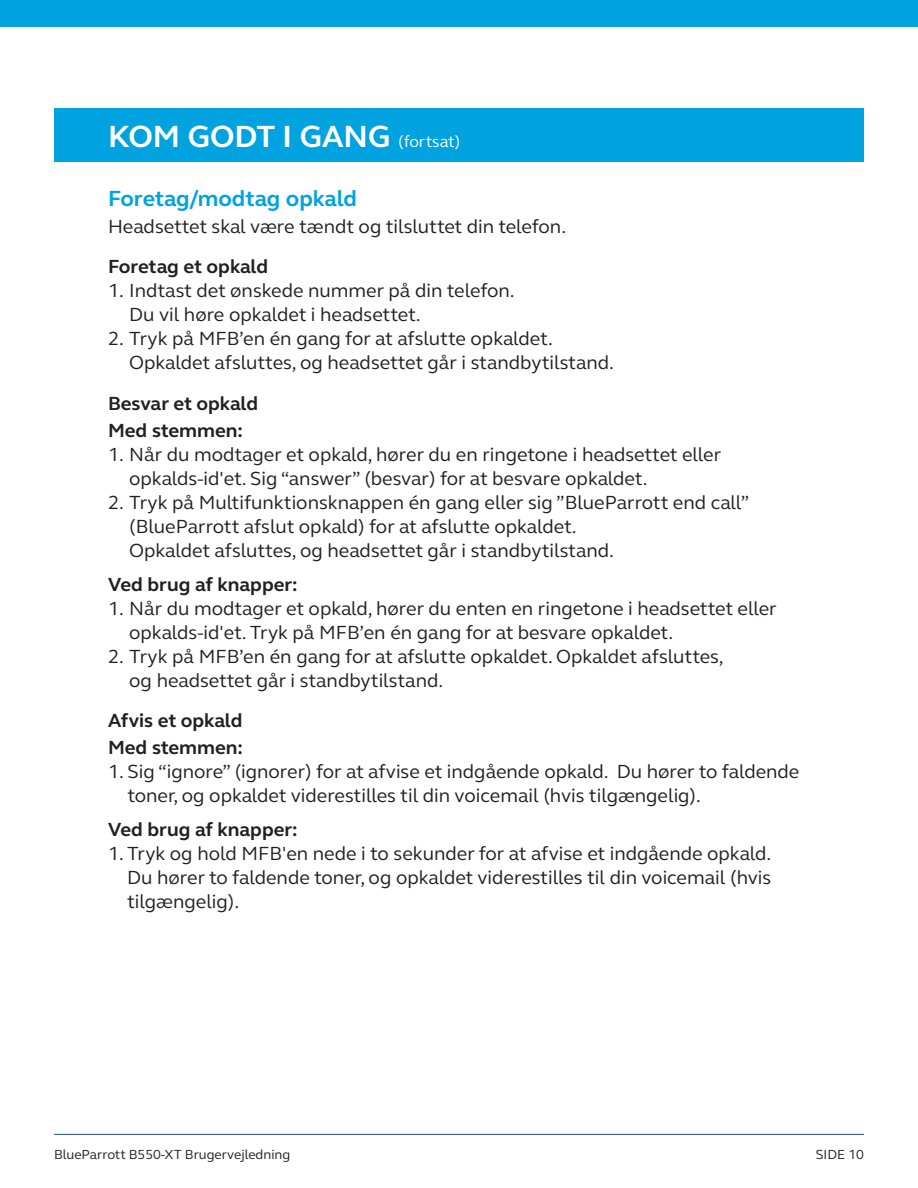
<style>
.page{position:relative;width:918px;height:1188px;background:#fff}
.page>*{position:absolute;margin:0;border:0;box-sizing:border-box;transform-origin:0 0}
.UG_Header{font:700 31.5px "GN Elliot";color:#fff}
.UG_Subhead{font:700 22.5px "GN Elliot";letter-spacing:-.005em;color:#00a2df}
.UG_Body_Copy{font:19.5px/24px "GN Elliot";color:#231f20}
.UG_Body_Copy-2{font:700 19.5px "GN Elliot";color:#231f20}
.UG_Subhead-2{font:700 19.5px "GN Elliot";letter-spacing:-.01em;color:#231f20}
.t1{font:13.5px "GN Elliot";color:#231f20}
.s1{font-weight:400;font-size:16.5px}
</style>
<div class="page">
<div style="left:0;top:0;width:918px;height:27px;background:#00a2df"></div>
<hr style="left:54px;top:1134px;width:810px;height:1px;background:#265176">
<div style="left:54px;top:108px;width:810px;height:54px;background:#00a2df"></div>
<p class="UG_Header" style="left:108px;top:115px;width:354px">KOM GODT I GANG <span class="s1">(fortsat)</span></p>
<p class="UG_Subhead" style="left:108px;top:183px;width:250px">Foretag/modtag opkald</p>
<p class="UG_Body_Copy" style="left:108px;top:214px;width:457px">Headsettet skal være tændt og tilsluttet din telefon.</p>
<p class="UG_Subhead-2" style="left:108px;top:254px;width:162px">Foretag et opkald</p>
<p class="UG_Body_Copy" style="left:129px;top:278px;width:384px;text-indent:-21px">1. Indtast det ønskede nummer på din telefon.<br>Du vil høre opkaldet i headsettet.</p>
<p class="UG_Body_Copy" style="left:129px;top:326px;width:484px;text-indent:-21px">2. Tryk på MFB’en én gang for at afslutte opkaldet.<br>Opkaldet afsluttes, og headsettet går i standbytilstand.</p>
<p class="UG_Subhead-2" style="left:108px;top:390px;width:152px">Besvar et opkald</p>
<p class="UG_Body_Copy-2" style="left:108px;top:417px;width:136px">Med stemmen:</p>
<p class="UG_Body_Copy" style="left:129px;top:442px;width:593px;text-indent:-21px">1. Når du modtager et opkald, hører du en ringetone i headsettet eller opkalds-id'et. Sig “answer” (besvar) for at besvare opkaldet.</p>
<p class="UG_Body_Copy" style="left:129px;top:490px;width:622px;text-indent:-21px">2. Tryk på Multifunktionsknappen én gang eller sig ”BlueParrott end call” (BlueParrott afslut opkald) for at afslutte opkaldet.<br>Opkaldet afsluttes, og headsettet går i standbytilstand.</p>
<p class="UG_Body_Copy-2" style="left:108px;top:571px;width:191px">Ved brug af knapper:</p>
<p class="UG_Body_Copy" style="left:129px;top:596px;width:649px;text-indent:-21px">1. Når du modtager et opkald, hører du enten en ringetone i headsettet eller opkalds-id'et. Tryk på MFB’en én gang for at besvare opkaldet.</p>
<p class="UG_Body_Copy" style="left:129px;top:644px;width:596px;text-indent:-21px">2. Tryk på MFB’en én gang for at afslutte opkaldet. Opkaldet afsluttes, og headsettet går i standbytilstand.</p>
<p class="UG_Subhead-2" style="left:108px;top:707px;width:136px">Afvis et opkald</p>
<p class="UG_Body_Copy-2" style="left:108px;top:734px;width:136px">Med stemmen:</p>
<p class="UG_Body_Copy" style="left:127px;top:759px;width:673px;text-indent:-19px">1. Sig “ignore” (ignorer) for at afvise et indgående opkald. Du hører to faldende toner, og opkaldet viderestilles til din voicemail (hvis tilgængelig).</p>
<p class="UG_Body_Copy-2" style="left:108px;top:816px;width:191px">Ved brug af knapper:</p>
<p class="UG_Body_Copy" style="left:127px;top:841px;width:646px;text-indent:-19px">1. Tryk og hold MFB'en nede i to sekunder for at afvise et indgående opkald.<br>Du hører to faldende toner, og opkaldet viderestilles til din voicemail (hvis tilgængelig).</p>
<p class="t1" style="left:54px;top:1146px;width:238px">BlueParrott B550-XT Brugervejledning</p>
<p class="t1" style="left:816px;top:1146px;width:50px">SIDE 10</p>
</div>
